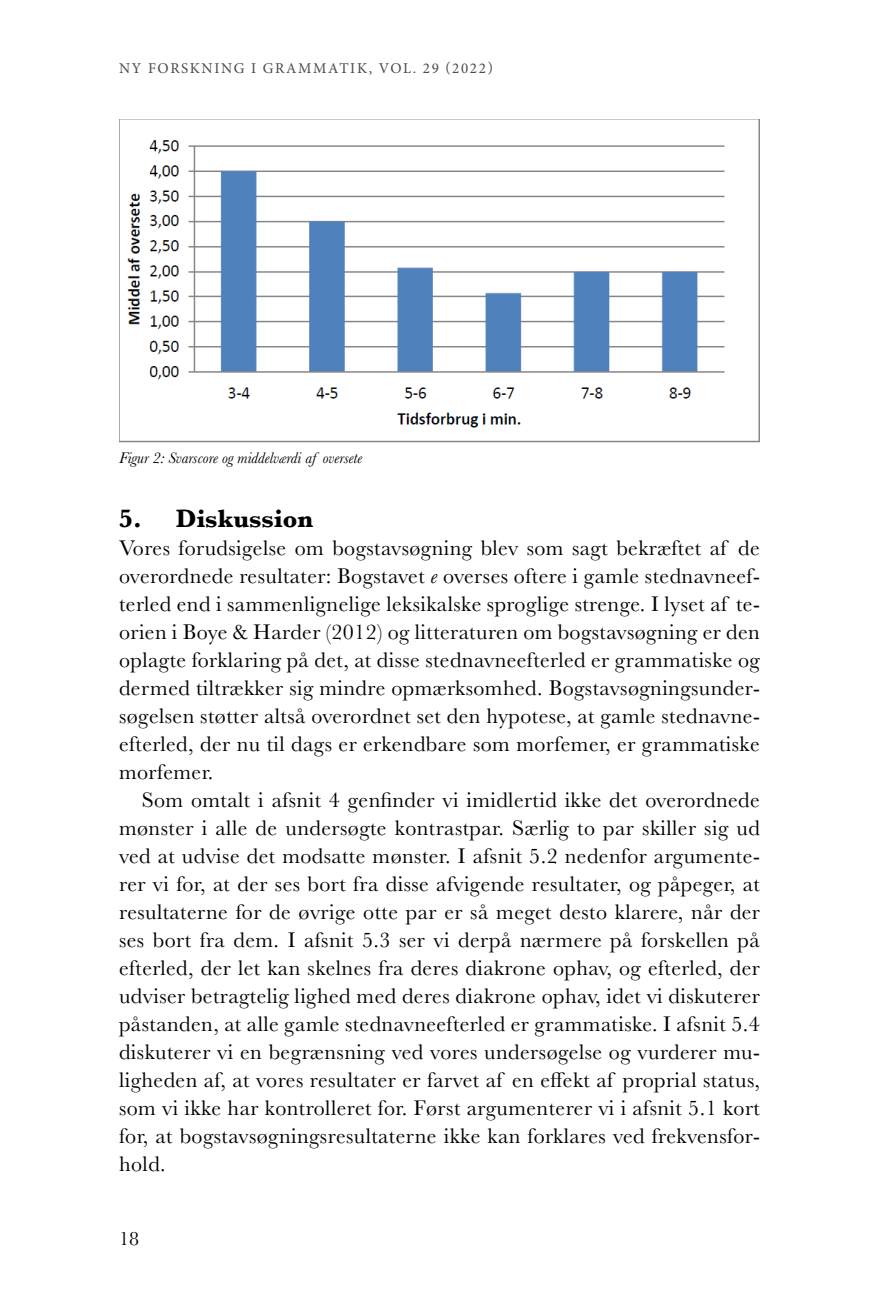
<style>
.page{position:relative;width:879px;height:1304px;background:#fff}
.page>*{position:absolute;margin:0;border:0;box-sizing:border-box;transform-origin:0 0}
.t1{font:700 26px "Baskerville";color:#000}
.t2{font:22px "Baskerville";letter-spacing:.02em;color:#000}
.t3{font:20px "Baskerville";color:#000}
.t4{font:italic 16px "Baskerville";color:#000}
.t5{font:15px "Minion Pro";letter-spacing:.11em;color:#4a4a49}
.s1{font-style:italic}
</style>
<div class="page">
<img style="left:119px;top:119px;width:640px;height:324px">
<p class="t5" style="left:119px;top:58px;width:375px">NY FORSKNING I GRAMMATIK, VOL. 29 (2022)</p>
<p class="t4" style="left:119px;top:447px;width:245px">Figur 2: Svarscore og middelværdi af oversete</p>
<h3 class="t1" style="left:119px;top:500px;width:195px">5. Diskussion</h3>
<p class="t2" style="left:119px;top:534px;width:642px">Vores forudsigelse om bogstavsøgning blev som sagt bekræftet af de</p>
<p class="t2" style="left:119px;top:562px;width:642px">overordnede resultater: Bogstavet <span class="s1">e</span> overses oftere i gamle stednavneef-</p>
<p class="t2" style="left:119px;top:590px;width:642px">terled end i sammenlignelige leksikalske sproglige strenge. I lyset af te-</p>
<p class="t2" style="left:119px;top:618px;width:642px">orien i Boye &amp; Harder (2012) og litteraturen om bogstavsøgning er den</p>
<p class="t2" style="left:119px;top:646px;width:642px">oplagte forklaring på det, at disse stednavneefterled er grammatiske og</p>
<p class="t2" style="left:119px;top:674px;width:642px">dermed tiltrækker sig mindre opmærksomhed. Bogstavsøgningsunder-</p>
<p class="t2" style="left:119px;top:702px;width:642px">søgelsen støtter altså overordnet set den hypotese, at gamle stednavne-</p>
<p class="t2" style="left:119px;top:730px;width:642px">efterled, der nu til dags er erkendbare som morfemer, er grammatiske</p>
<p class="t2" style="left:119px;top:758px;width:96px">morfemer.</p>
<p class="t2" style="left:142px;top:786px;width:619px">Som omtalt i afsnit 4 genfinder vi imidlertid ikke det overordnede</p>
<p class="t2" style="left:119px;top:814px;width:642px">mønster i alle de undersøgte kontrastpar. Særlig to par skiller sig ud</p>
<p class="t2" style="left:119px;top:842px;width:642px">ved at udvise det modsatte mønster. I afsnit 5.2 nedenfor argumente-</p>
<p class="t2" style="left:119px;top:870px;width:642px">rer vi for, at der ses bort fra disse afvigende resultater, og påpeger, at</p>
<p class="t2" style="left:119px;top:898px;width:642px">resultaterne for de øvrige otte par er så meget desto klarere, når der</p>
<p class="t2" style="left:119px;top:926px;width:642px">ses bort fra dem. I afsnit 5.3 ser vi derpå nærmere på forskellen på</p>
<p class="t2" style="left:119px;top:954px;width:642px">efterled, der let kan skelnes fra deres diakrone ophav, og efterled, der</p>
<p class="t2" style="left:119px;top:982px;width:642px">udviser betragtelig lighed med deres diakrone ophav, idet vi diskuterer</p>
<p class="t2" style="left:119px;top:1010px;width:642px">påstanden, at alle gamle stednavneefterled er grammatiske. I afsnit 5.4</p>
<p class="t2" style="left:119px;top:1038px;width:642px">diskuterer vi en begrænsning ved vores undersøgelse og vurderer mu-</p>
<p class="t2" style="left:119px;top:1066px;width:642px">ligheden af, at vores resultater er farvet af en effekt af proprial status,</p>
<p class="t2" style="left:119px;top:1094px;width:642px">som vi ikke har kontrolleret for. Først argumenterer vi i afsnit 5.1 kort</p>
<p class="t2" style="left:119px;top:1122px;width:642px">for, at bogstavsøgningsresultaterne ikke kan forklares ved frekvensfor-</p>
<p class="t2" style="left:119px;top:1150px;width:48px">hold.</p>
<p class="t3" style="left:119px;top:1225px;width:22px">18</p>
</div>
